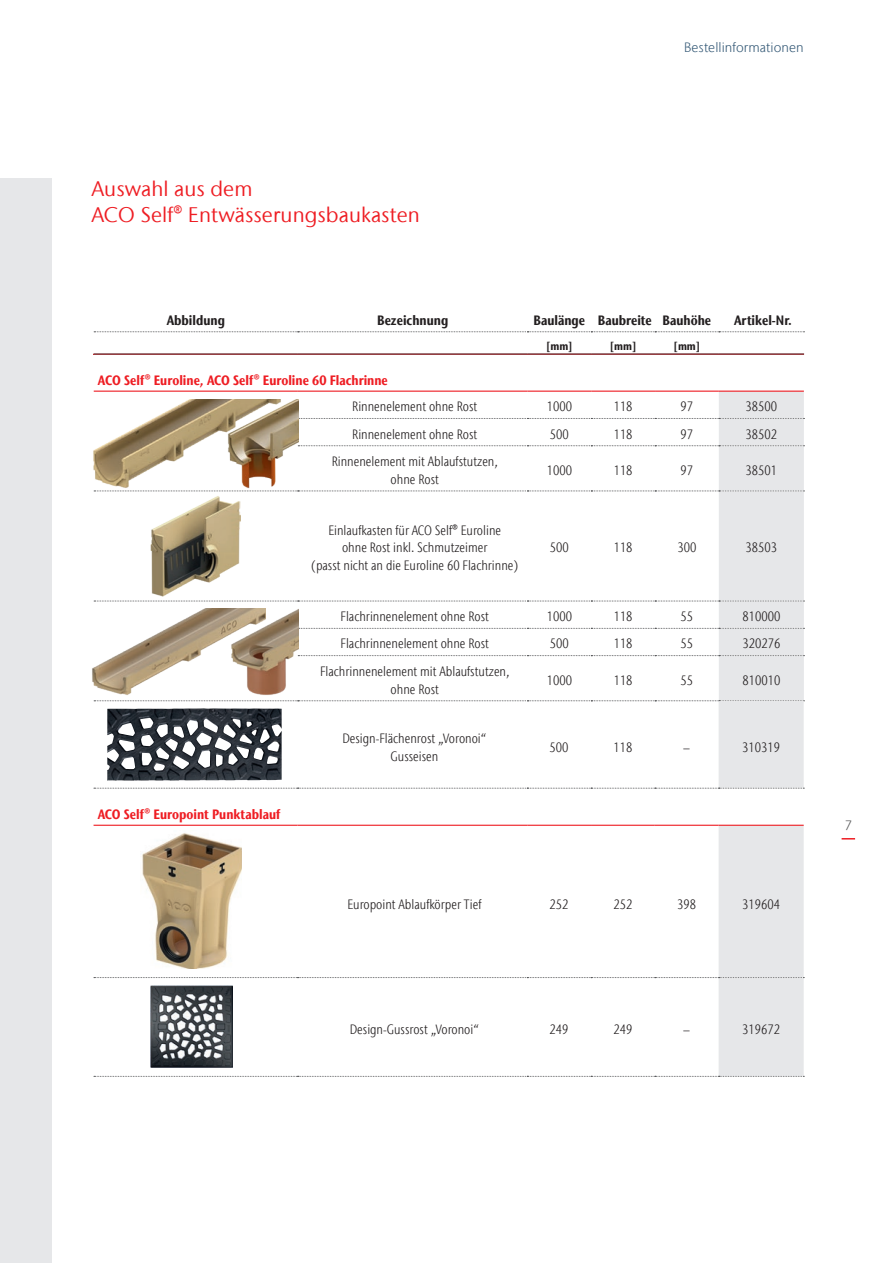
<style>
.page{position:relative;width:893px;height:1263px;background:#fff}
.page>*{position:absolute;margin:0;border:0;box-sizing:border-box;transform-origin:0 0}
.Intermediate_heading{font:21px/25.2px "Stone Sans IIITC Com";letter-spacing:.005em;color:#ee1d23}
.Text{font:300 condensed 13.5px/17.9px "Stone Sans IIITC Com";color:#231f20;text-align:center}
.Product_name___Detai{font:700 condensed 13.5px "Stone Sans IIITC Com";color:#ee1d23}
.X-axis{font:700 condensed 13.5px "Stone Sans IIITC Com";color:#231f20}
.Rubrication{font:300 13.5px "Stone Sans IIITC Com";letter-spacing:.005em;color:#335875}
.t1{font:300 13.5px "Stone Sans IIITC Com";color:#57585a}
.X-axis___Dimensions{font:700 condensed 11.25px "Stone Sans IIITC Com";color:#231f20}
</style>
<div class="page">
<div style="left:0;top:179px;width:51px;height:1084px;background:#e6e7e9"></div>
<svg style="left:94px;top:331px;width:710px;height:1px"></svg>
<hr style="left:94px;top:353px;width:204px;height:2px;background:#57585a">
<hr style="left:298px;top:353px;width:229px;height:2px;background:#57585a">
<hr style="left:527px;top:353px;width:64px;height:2px;background:#57585a">
<hr style="left:591px;top:353px;width:64px;height:2px;background:#57585a">
<hr style="left:655px;top:353px;width:64px;height:2px;background:#57585a">
<hr style="left:719px;top:353px;width:85px;height:2px;background:#57585a">
<svg style="left:94px;top:391px;width:710px;height:686px"></svg>
<hr style="left:94px;top:825px;width:204px;height:1px;background:#ee1d23">
<hr style="left:298px;top:825px;width:229px;height:1px;background:#ee1d23">
<hr style="left:527px;top:825px;width:64px;height:1px;background:#ee1d23">
<hr style="left:591px;top:825px;width:64px;height:1px;background:#ee1d23">
<hr style="left:655px;top:825px;width:64px;height:1px;background:#ee1d23">
<hr style="left:719px;top:825px;width:85px;height:1px;background:#ee1d23">
<img style="left:107px;top:708px;width:175px;height:73px">
<img style="left:284px;top:399px;width:14px;height:89px">
<img style="left:93px;top:399px;width:191px;height:90px">
<img style="left:266px;top:608px;width:32px;height:87px">
<img style="left:92px;top:608px;width:174px;height:87px">
<img style="left:141px;top:830px;width:101px;height:139px">
<img style="left:150px;top:985px;width:82px;height:82px">
<svg style="left:842px;top:838px;width:13px;height:1px"></svg>
<p class="Rubrication" style="left:684px;top:38px;width:121px">Bestellinformationen</p>
<p class="Intermediate_heading" style="left:91px;top:176px;width:330px">Auswahl aus dem<br>ACO Self® Entwässerungsbaukasten</p>
<p class="X-axis" style="left:167px;top:312px;width:60px">Abbildung</p>
<p class="X-axis" style="left:377px;top:312px;width:73px">Bezeichnung</p>
<p class="X-axis" style="left:533px;top:312px;width:53px">Baulänge</p>
<p class="X-axis" style="left:598px;top:312px;width:55px">Baubreite</p>
<p class="X-axis" style="left:663px;top:312px;width:50px">Bauhöhe</p>
<p class="X-axis" style="left:734px;top:312px;width:59px">Artikel-Nr.</p>
<p class="X-axis___Dimensions" style="left:546px;top:339px;width:28px">[mm]</p>
<p class="X-axis___Dimensions" style="left:610px;top:339px;width:28px">[mm]</p>
<p class="X-axis___Dimensions" style="left:674px;top:339px;width:28px">[mm]</p>
<p class="Product_name___Detai" style="left:98px;top:371px;width:291px">ACO Self® Euroline, ACO Self® Euroline 60 Flachrinne</p>
<p class="Text" style="left:352px;top:398px;width:127px">Rinnenelement ohne Rost</p>
<p class="Text" style="left:547px;top:398px;width:27px">1000</p>
<p class="Text" style="left:614px;top:398px;width:20px">118</p>
<p class="Text" style="left:681px;top:398px;width:14px">97</p>
<p class="Text" style="left:745px;top:398px;width:33px">38500</p>
<p class="Text" style="left:352px;top:425px;width:127px">Rinnenelement ohne Rost</p>
<p class="Text" style="left:550px;top:425px;width:20px">500</p>
<p class="Text" style="left:614px;top:425px;width:20px">118</p>
<p class="Text" style="left:681px;top:425px;width:14px">97</p>
<p class="Text" style="left:745px;top:425px;width:33px">38502</p>
<p class="Text" style="left:332px;top:452px;width:168px">Rinnenelement mit Ablaufstutzen, ohne Rost</p>
<p class="Text" style="left:547px;top:461px;width:27px">1000</p>
<p class="Text" style="left:614px;top:461px;width:20px">118</p>
<p class="Text" style="left:681px;top:461px;width:14px">97</p>
<p class="Text" style="left:745px;top:461px;width:33px">38501</p>
<p class="Text" style="left:312px;top:521px;width:208px">Einlaufkasten für ACO Self® Euroline<br>ohne Rost inkl. Schmutzeimer<br>(passt nicht an die Euroline 60 Flachrinne)</p>
<p class="Text" style="left:550px;top:539px;width:20px">500</p>
<p class="Text" style="left:614px;top:539px;width:20px">118</p>
<p class="Text" style="left:677px;top:539px;width:20px">300</p>
<p class="Text" style="left:745px;top:539px;width:33px">38503</p>
<p class="Product_name___Detai" style="left:98px;top:805px;width:184px">ACO Self® Europoint Punktablauf</p>
<p class="Text" style="left:341px;top:607px;width:150px">Flachrinnenelement ohne Rost</p>
<p class="Text" style="left:547px;top:607px;width:27px">1000</p>
<p class="Text" style="left:614px;top:607px;width:20px">118</p>
<p class="Text" style="left:681px;top:607px;width:14px">55</p>
<p class="Text" style="left:742px;top:607px;width:39px">810000</p>
<p class="Text" style="left:341px;top:635px;width:150px">Flachrinnenelement ohne Rost</p>
<p class="Text" style="left:550px;top:635px;width:20px">500</p>
<p class="Text" style="left:614px;top:635px;width:20px">118</p>
<p class="Text" style="left:681px;top:635px;width:14px">55</p>
<p class="Text" style="left:742px;top:635px;width:39px">320276</p>
<p class="Text" style="left:320px;top:662px;width:191px">Flachrinnenelement mit Ablaufstutzen, ohne Rost</p>
<p class="Text" style="left:547px;top:671px;width:27px">1000</p>
<p class="Text" style="left:614px;top:671px;width:20px">118</p>
<p class="Text" style="left:681px;top:671px;width:14px">55</p>
<p class="Text" style="left:742px;top:671px;width:39px">810010</p>
<p class="Text" style="left:342px;top:729px;width:146px">Design-Flächenrost „Voronoi“</p>
<p class="Text" style="left:391px;top:747px;width:49px">Gusseisen</p>
<p class="Text" style="left:550px;top:738px;width:20px">500</p>
<p class="Text" style="left:613px;top:738px;width:20px">118</p>
<p class="Text" style="left:683px;top:738px;width:8px">–</p>
<p class="Text" style="left:742px;top:738px;width:39px">310319</p>
<p class="Text" style="left:347px;top:895px;width:135px">Europoint Ablaufkörper Tief</p>
<p class="Text" style="left:550px;top:895px;width:20px">252</p>
<p class="Text" style="left:613px;top:895px;width:20px">252</p>
<p class="Text" style="left:677px;top:895px;width:20px">398</p>
<p class="Text" style="left:742px;top:895px;width:39px">319604</p>
<p class="Text" style="left:350px;top:1020px;width:131px">Design-Gussrost „Voronoi“</p>
<p class="Text" style="left:550px;top:1020px;width:20px">249</p>
<p class="Text" style="left:613px;top:1020px;width:20px">249</p>
<p class="Text" style="left:683px;top:1020px;width:8px">–</p>
<p class="Text" style="left:742px;top:1020px;width:39px">319672</p>
<p class="t1" style="left:845px;top:816px;width:9px">7</p>
</div>
